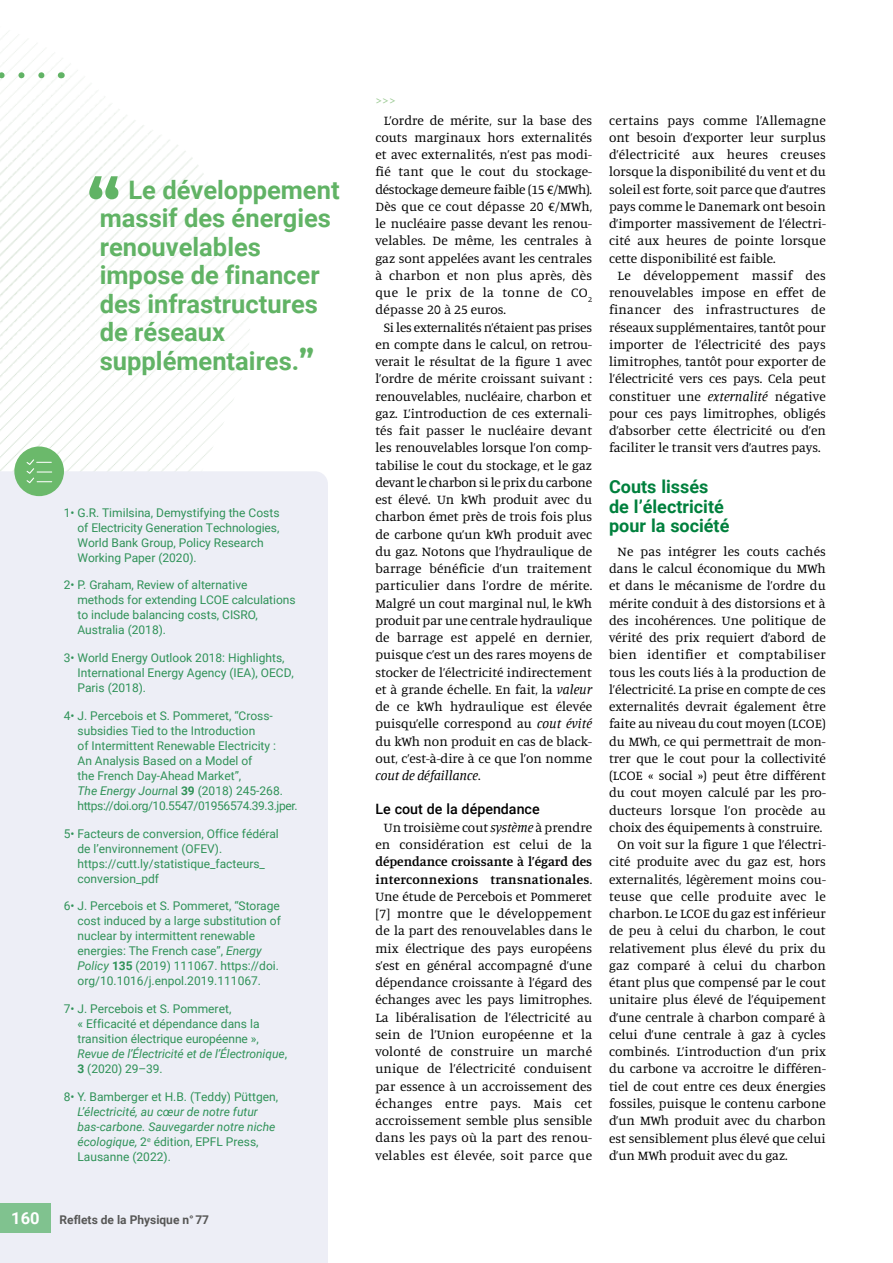
<style>
.page{position:relative;width:893px;height:1263px;background:#fff}
.page>*{position:absolute;margin:0;border:0;box-sizing:border-box;transform-origin:0 0}
.t1{font:700 25.5px/28.5px "Roboto";color:#61b365}
.t2{font:700 18px/19.5px "Roboto";color:#00803d}
.t3{font:500 14.25px "Roboto";color:#000}
.t4{font:13.5px/17.2px "Manuale";color:#000;text-align:justify}
.t5{font:13.5px "Manuale";letter-spacing:.03em;color:#000}
.t6{font:13.5px "Manuale";letter-spacing:.025em;color:#000}
.t7{font:13.5px "Manuale";color:#9cca94}
.t8{font:12px/15px "Roboto";color:#2f9258}
.t9{font:italic 12px/15px "Roboto";color:#2f9258}
.t10{font:700 12px "Roboto";color:#575756}
.s1{font-family:"Montserrat";font-size:30px}
.s2{font-style:italic}
.s3{font-weight:700}
.s4{font-style:normal}
.s5{font-size:16.5px;color:#fff}
.s6{font-weight:600}
</style>
<div class="page">
<img style="left:0;top:31px;width:250px;height:440px">
<div style="left:0;top:471px;width:328px;height:792px;background:#edeef6"></div>
<svg style="left:0;top:72px;width:51px;height:6px"></svg>
<div style="left:0;top:1203px;width:51px;height:30px;background:#80c28f"></div>
<svg style="left:89px;top:176px;width:29px;height:23px"></svg>
<div style="left:14px;top:446px;width:50px;height:50px;background:#6bb96b;border-radius:50%"></div>
<svg style="left:27px;top:459px;width:25px;height:24px"></svg>
<h1 class="t1" style="left:100px;top:174px;width:241px;text-indent:29px">Le développement massif des énergies renouvelables impose de financer des infrastructures de réseaux supplémentaires.<span class="s1">”</span></h1>
<p class="t8" style="left:78px;top:504px;width:203px;text-indent:-14px">1• G.R. Timilsina, Demystifying the Costs of Electricity Generation Technologies, World Bank Group, Policy Research Working Paper (2020).</p>
<p class="t8" style="left:78px;top:577px;width:220px;text-indent:-14px">2• P. Graham, Review of alternative methods for extending LCOE calculations to include balancing costs, CISRO,<br>Australia (2018).</p>
<p class="t8" style="left:78px;top:650px;width:218px;text-indent:-14px">3• World Energy Outlook 2018: Highlights,<br>International Energy Agency (IEA), OECD,<br>Paris (2018).</p>
<p class="t8" style="left:78px;top:707px;width:221px;text-indent:-14px">4• J. Percebois et S. Pommeret, “Cross&shy;subsidies Tied to the Introduction<br>of Intermittent Renewable Electricity :<br>An Analysis Based on a Model of<br>the French Day-Ahead Market”,<br><span class="s2">The Energy Journa</span>l <span class="s3">39</span> (2018) 245-268. https://doi.org/10.5547/01956574.39.3.jper.</p>
<p class="t8" style="left:78px;top:825px;width:203px;text-indent:-14px">5• Facteurs de conversion, Office fédéral de l’environnement (OFEV). https://cutt.ly/statistique_facteurs_ conversion_pdf</p>
<p class="t8" style="left:78px;top:898px;width:205px;text-indent:-14px">6• J. Percebois et S. Pommeret, “Storage cost induced by a large substitution of nuclear by intermittent renewable energies: The French case”, <span class="s2">Energy Policy</span> <span class="s3">135</span> (2019) 111067. https://doi. org/10.1016/j.enpol.2019.111067.</p>
<p class="t8" style="left:78px;top:1001px;width:211px;text-indent:-14px">7• J. Percebois et S. Pommeret,<br>« Efficacité et dépendance dans la transition électrique européenne »,<br><span class="s2">Revue de l’Électricité et de l’Électronique</span>,<br><span class="s3">3</span> (2020) 29–39.</p>
<p class="t8" style="left:64px;top:1089px;width:216px">8• Y. Bamberger et H.B. (Teddy) Püttgen,</p>
<p class="t9" style="left:78px;top:1104px;width:199px">L’électricité, au cœur de notre futur bas-carbone. Sauvegarder notre niche écologique, <span class="s4">2</span><sup>e</sup> <span class="s4">édition, EPFL Press,<br>Lausanne (2022).</span></p>
<p class="t10" style="left:11px;top:1211px;width:199px"><span class="s5">160</span> Reflets de la Physique n° 77</p>
<p class="t7" style="left:375px;top:92px;width:22px">&gt;&gt;&gt;</p>
<p class="t4" style="left:375px;top:111px;width:218px;text-indent:9px">L’ordre de mérite, sur la base des couts marginaux hors externalités et avec externalités, n’est pas modi&shy;fié tant que le cout du stockage&shy;déstockage demeure faible (15 €/MWh).<br>Dès que ce cout dépasse 20 €/MWh, le nucléaire passe devant les renou&shy;velables. De même, les centrales à gaz sont appelées avant les centrales à charbon et non plus après, dès que le prix de la tonne de CO<sub>2 </sub>dépasse 20 à 25 euros.</p>
<p class="t4" style="left:375px;top:318px;width:218px;text-indent:9px">Si les externalités n’étaient pas prises en compte dans le calcul, on retrou&shy;verait le résultat de la figure 1 avec l’ordre de mérite croissant suivant : renouvelables, nucléaire, charbon et gaz. L’introduction de ces externali&shy;tés fait passer le nucléaire devant les renouvelables lorsque l’on comp&shy;tabilise le cout du stockage, et le gaz devant le charbon si le prix du carbone est élevé. Un kWh produit avec du charbon émet près de trois fois plus de carbone qu’un kWh produit avec du gaz. Notons que l’hydraulique de barrage bénéficie d’un traitement particulier dans l’ordre de mérite.<br>Malgré un cout marginal nul, le kWh produit par une centrale hydraulique de barrage est appelé en dernier, puisque c’est un des rares moyens de stocker de l’électricité indirectement et à grande échelle. En fait, la <span class="s2">valeur </span>de ce kWh hydraulique est élevée puisqu’elle correspond au <span class="s2">cout évité </span>du kWh non produit en cas de black&shy;out, c’est-à-dire à ce que l’on nomme <span class="s2">cout de défaillance</span>.</p>
<p class="t3" style="left:375px;top:798px;width:166px">Le cout de la dépendance</p>
<p class="t4" style="left:375px;top:818px;width:218px;text-align:right">Un troisième cout <span class="s2">système</span> à prendre en considération est celui de la</p>
<p class="t4" style="left:375px;top:853px;width:218px"><span class="s6">dépendance croissante à l’égard des interconnexions transnationales</span>.<br>Une étude de Percebois et Pommeret [7] montre que le développement de la part des renouvelables dans le mix électrique des pays européens s’est en général accompagné d’une dépendance croissante à l’égard des échanges avec les pays limitrophes.<br>La libéralisation de l’électricité au sein de l’Union européenne et la volonté de construire un marché unique de l’électricité conduisent par essence à un accroissement des échanges entre pays. Mais cet accroissement semble plus sensible dans les pays où la part des renou&shy;velables est élevée, soit parce que</p>
<p class="t4" style="left:609px;top:111px;width:218px">certains pays comme l’Allemagne ont besoin d’exporter leur surplus d’électricité aux heures creuses lorsque la disponibilité du vent et du soleil est forte, soit parce que d’autres pays comme le Danemark ont besoin d’importer massivement de l’électri&shy;cité aux heures de pointe lorsque cette disponibilité est faible.</p>
<p class="t4" style="left:609px;top:266px;width:218px;text-indent:9px">Le développement massif des renouvelables impose en effet de financer des infrastructures de réseaux supplémentaires, tantôt pour importer de l’électricité des pays limitrophes, tantôt pour exporter de l’électricité vers ces pays. Cela peut constituer une <span class="s2">externalité</span> négative pour ces pays limitrophes, obligés d’absorber cette électricité ou d’en faciliter le transit vers d’autres pays.</p>
<h2 class="t2" style="left:609px;top:476px;width:122px">Couts lissés de l’électricité pour la société</h2>
<p class="t4" style="left:618px;top:542px;width:210px">Ne pas intégrer les couts cachés</p>
<p class="t4" style="left:609px;top:559px;width:218px">dans le calcul économique du MWh</p>
<p class="t4" style="left:609px;top:577px;width:218px">et dans le mécanisme de l’ordre du</p>
<p class="t4" style="left:609px;top:594px;width:218px">mérite conduit à des distorsions et à</p>
<p class="t4" style="left:609px;top:611px;width:218px">des incohérences. Une politique de</p>
<p class="t4" style="left:609px;top:628px;width:218px">vérité des prix requiert d’abord de</p>
<p class="t5" style="left:609px;top:646px;width:218px">bien identifier et comptabiliser</p>
<p class="t4" style="left:609px;top:663px;width:218px">tous les couts liés à la production de</p>
<p class="t4" style="left:609px;top:680px;width:218px">l’électricité. La prise en compte de ces</p>
<p class="t4" style="left:609px;top:697px;width:218px">externalités devrait également être</p>
<p class="t4" style="left:609px;top:715px;width:218px">faite au niveau du cout moyen (LCOE)</p>
<p class="t4" style="left:609px;top:732px;width:218px">du MWh, ce qui permettrait de mon-</p>
<p class="t4" style="left:609px;top:749px;width:218px">trer que le cout pour la collectivité</p>
<p class="t4" style="left:609px;top:766px;width:218px">(LCOE « social ») peut être différent</p>
<p class="t4" style="left:609px;top:784px;width:218px">du cout moyen calculé par les pro-</p>
<p class="t4" style="left:609px;top:801px;width:218px">ducteurs lorsque l’on procède au</p>
<p class="t4" style="left:609px;top:818px;width:215px">choix des équipements à construire.</p>
<p class="t4" style="left:618px;top:835px;width:210px">On voit sur la figure 1 que l’électri-</p>
<p class="t4" style="left:609px;top:853px;width:218px">cité produite avec du gaz est, hors</p>
<p class="t4" style="left:609px;top:870px;width:218px">externalités, légèrement moins cou-</p>
<p class="t6" style="left:609px;top:888px;width:218px">teuse que celle produite avec le</p>
<p class="t4" style="left:609px;top:904px;width:218px">charbon. Le LCOE du gaz est inférieur</p>
<p class="t4" style="left:609px;top:922px;width:218px">de peu à celui du charbon, le cout</p>
<p class="t4" style="left:609px;top:939px;width:218px">relativement plus élevé du prix du</p>
<p class="t4" style="left:609px;top:956px;width:218px">gaz comparé à celui du charbon</p>
<p class="t4" style="left:609px;top:973px;width:218px">étant plus que compensé par le cout</p>
<p class="t4" style="left:609px;top:991px;width:218px">unitaire plus élevé de l’équipement</p>
<p class="t4" style="left:609px;top:1008px;width:218px">d’une centrale à charbon comparé à</p>
<p class="t4" style="left:609px;top:1025px;width:218px">celui d’une centrale à gaz à cycles</p>
<p class="t4" style="left:609px;top:1042px;width:218px">combinés. L’introduction d’un prix</p>
<p class="t4" style="left:609px;top:1060px;width:218px">du carbone va accroitre le différen-</p>
<p class="t4" style="left:609px;top:1077px;width:218px">tiel de cout entre ces deux énergies</p>
<p class="t4" style="left:609px;top:1094px;width:218px">fossiles, puisque le contenu carbone</p>
<p class="t4" style="left:609px;top:1111px;width:218px">d’un MWh produit avec du charbon</p>
<p class="t4" style="left:609px;top:1129px;width:218px">est sensiblement plus élevé que celui</p>
<p class="t4" style="left:609px;top:1146px;width:180px">d’un MWh produit avec du gaz.</p>
</div>
